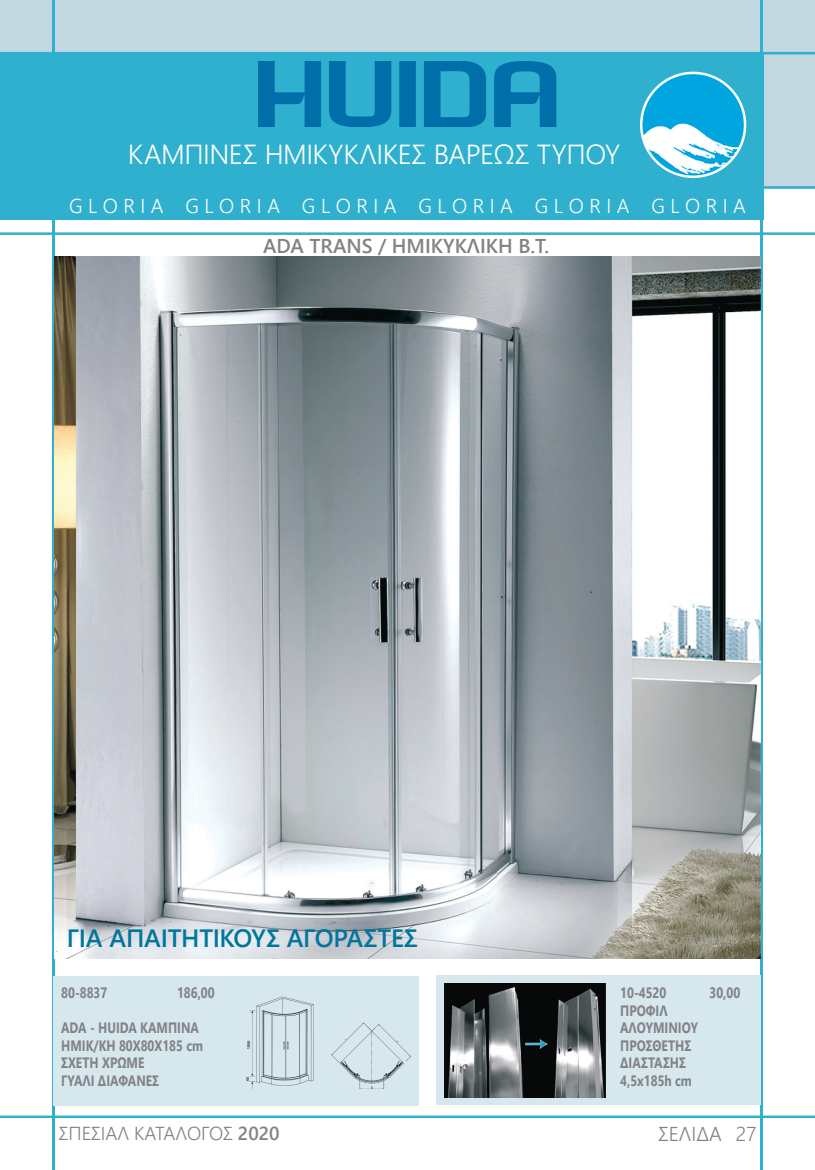
<style>
.page{position:relative;width:815px;height:1170px;background:#fff}
.page>*{position:absolute;margin:0;border:0;box-sizing:border-box;transform-origin:0 0}
.t1{font:300 27.5px "Segoe UI";letter-spacing:-.01em;color:#fff}
.t2{font:600 25px "Segoe UI";letter-spacing:-.01em;color:#00769d}
.t3{font:300 20px "Segoe UI";color:#fff}
.t4{font:600 20px "Segoe UI";color:#808285}
.t5{font:300 20px "Segoe UI";color:#808285}
.t6{font:300 18.75px "Segoe UI";color:#808285}
.t7{font:700 15px/17.5px "Segoe UI";color:#808285;scale:.8 1}
.s1{font-weight:600}
</style>
<div class="page">
<div style="left:0;top:0;width:815px;height:189px;background:#c3d7e0"></div>
<hr style="left:0;top:1115px;width:815px;height:2px;background:#2fb0ce">
<div style="left:0;top:53px;width:763px;height:167px;background:#2fb0ce"></div>
<hr style="left:0;top:232px;width:815px;height:3px;background:#2fb0ce">
<hr style="left:52px;top:0;width:2px;height:1169px;background:#2fb0ce">
<hr style="left:761px;top:0;width:2px;height:1169px;background:#2fb0ce">
<hr style="left:0;top:186px;width:815px;height:3px;background:#2fb0ce">
<img style="left:641px;top:73px;width:104px;height:104px;border-radius:52px">
<div style="left:640px;top:72px;width:106px;height:106px;border:2px solid #fff;border-radius:50%"></div>
<hr style="left:0;top:52px;width:815px;height:2px;background:#2fb0ce">
<img style="left:259px;top:62px;width:298px;height:64px">
<div style="left:436px;top:975px;width:325px;height:130px;background:#d7e7ee"></div>
<img style="left:54px;top:256px;width:707px;height:702px">
<div style="left:54px;top:975px;width:365px;height:130px;background:#d7e7ee"></div>
<img style="left:445px;top:983px;width:160px;height:114px">
<img style="left:246px;top:996px;width:165px;height:92px">
<h1 class="t1" style="left:128px;top:129px;width:494px">ΚΑΜΠΙΝΕΣ ΗΜΙΚΥΚΛΙΚΕΣ ΒΑΡΕΩΣ ΤΥΠΟΥ</h1>
<h3 class="t3" style="left:69px;top:187px;width:678px">G L O R I A G L O R I A G L O R I A G L O R I A G L O R I A G L O R I A</h3>
<h3 class="t4" style="left:263px;top:227px;width:288px">ADA TRANS / ΗΜΙΚΥΚΛΙΚΗ B.T.</h3>
<h2 class="t2" style="left:67px;top:914px;width:352px">ΓΙΑ ΑΠΑΙΤΗΤΙΚΟΥΣ ΑΓΟΡΑΣΤΕΣ</h2>
<p class="t7" style="left:61px;top:982px;width:59px">80-8837</p>
<p class="t7" style="left:177px;top:982px;width:49px">186,00</p>
<p class="t7" style="left:61px;top:1017px;width:179px">ADA - HUIDA ΚΑΜΠΙΝΑ<br>ΗΜΙΚ/ΚΗ 80X80X185 cm<br>ΣΧΕΤΗ ΧΡΩΜΕ<br>ΓΥΑΛΙ ΔΙΑΦΑΝΕΣ</p>
<p class="t7" style="left:620px;top:982px;width:59px">10-4520</p>
<p class="t7" style="left:709px;top:982px;width:40px">30,00</p>
<p class="t7" style="left:620px;top:1000px;width:99px">ΠΡΟΦΙΛ<br>ΑΛΟΥΜΙΝΙΟΥ<br>ΠΡΟΣΘΕΤΗΣ<br>ΔΙΑΣΤΑΣΗΣ<br>4,5x185h cm</p>
<p class="t6" style="left:59px;top:1115px;width:222px">ΣΠΕΣΙΑΛ ΚΑΤΑΛΟΓΟΣ <span class="s1">2020</span></p>
<h3 class="t5" style="left:658px;top:1115px;width:100px">ΣΕΛΙΔΑ 27</h3>
</div>
